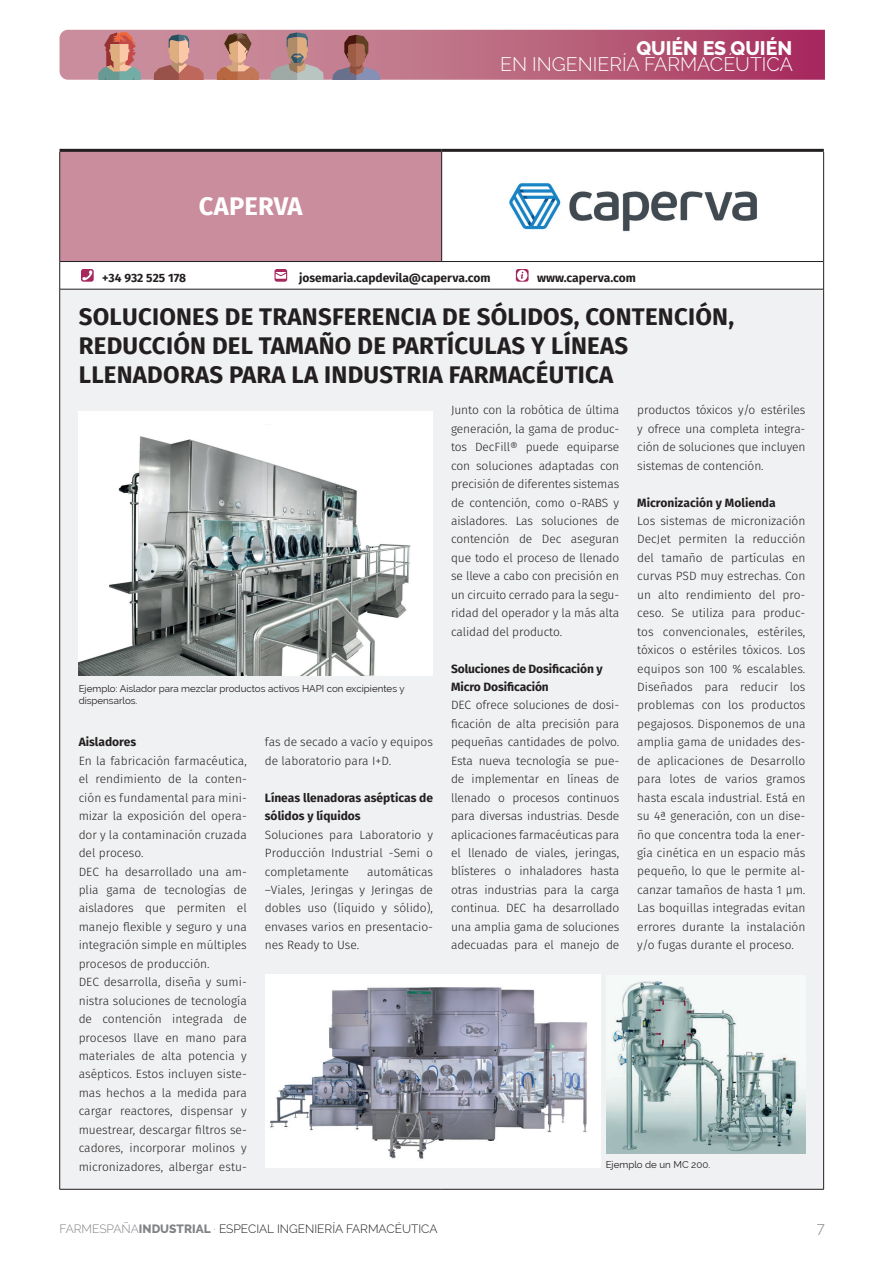
<style>
.page{position:relative;width:893px;height:1263px;background:#fff}
.page>*{position:absolute;margin:0;border:0;box-sizing:border-box;transform-origin:0 0}
.t1{font:700 25.5px "Fira Sans";letter-spacing:.01em;color:#fff}
.t2{font:700 24px/28.8px "Fira Sans";letter-spacing:.01em;color:#231f20}
.t3{font:300 19.5px "Raleway";color:#fff}
.t4{font:800 19.5px "Raleway";color:#fff}
.t5{font:300 15px "Raleway";color:#808285}
.t6{font:300 12px/18.5px "Fira Sans";color:#231f20;text-align:justify}
.t7{font:700 12px/18.5px "Fira Sans";color:#231f20}
.t8{font:300 12px "Raleway";color:#231f20}
.t9{font:9.75px/11.7px "Raleway";color:#231f20}
.s1{color:#808285}
.s2{font-weight:800;color:#808285}
</style>
<div class="page">
<svg style="left:60px;top:30px;width:765px;height:50px;background:#b86c7f"></svg>
<div style="left:60px;top:150px;width:382px;height:111px;background:#ca8d9d"></div>
<div style="left:60px;top:289px;width:764px;height:900px;background:#f0f1f2"></div>
<hr style="left:823px;top:152px;width:1px;height:109px;background:#231f20">
<svg style="left:59px;top:261px;width:1px;height:28px"></svg>
<svg style="left:823px;top:261px;width:1px;height:28px"></svg>
<hr style="left:442px;top:261px;width:381px;height:1px;background:#231f20">
<hr style="left:60px;top:289px;width:382px;height:1px;background:#231f20">
<hr style="left:59px;top:289px;width:1px;height:900px;background:#231f20">
<hr style="left:442px;top:289px;width:382px;height:1px;background:#231f20">
<hr style="left:823px;top:289px;width:1px;height:900px;background:#231f20">
<hr style="left:60px;top:1189px;width:382px;height:1px;background:#231f20">
<hr style="left:442px;top:1189px;width:382px;height:1px;background:#231f20">
<hr style="left:442px;top:149px;width:382px;height:3px;background:#231f20">
<hr style="left:59px;top:152px;width:1px;height:109px;background:#231f20">
<hr style="left:60px;top:149px;width:382px;height:3px;background:#231f20">
<hr style="left:441px;top:152px;width:1px;height:109px;background:#231f20">
<hr style="left:60px;top:261px;width:382px;height:1px;background:#231f20">
<img style="left:509px;top:183px;width:248px;height:49px">
<svg style="left:81px;top:269px;width:13px;height:13px"></svg>
<svg style="left:82px;top:270px;width:11px;height:11px"></svg>
<div style="left:274px;top:269px;width:13px;height:13px;background:#a7285e;border-radius:2px"></div>
<svg style="left:275px;top:272px;width:11px;height:7px"></svg>
<svg style="left:516px;top:269px;width:13px;height:13px"></svg>
<svg style="left:517px;top:270px;width:10px;height:11px"></svg>
<div style="left:79px;top:411px;width:354px;height:264px;background:#fff"></div>
<img style="left:79px;top:436px;width:332px;height:239px">
<img style="left:265px;top:975px;width:335px;height:193px">
<img style="left:606px;top:981px;width:199px;height:172px">
<h1 class="t1" style="left:199px;top:189px;width:105px">CAPERVA</h1>
<h3 class="t4" style="left:636px;top:37px;width:157px">QUIÉN ES QUIÉN</h3>
<h3 class="t3" style="left:500px;top:53px;width:294px">EN INGENIERÍA FARMACÉUTICA</h3>
<p class="t7" style="left:102px;top:268px;width:85px">+34 932 525 178</p>
<p class="t7" style="left:299px;top:268px;width:193px">josemaria.capdevila@caperva.com</p>
<p class="t7" style="left:537px;top:268px;width:100px">www.caperva.com</p>
<h2 class="t2" style="left:79px;top:302px;width:657px">SOLUCIONES DE TRANSFERENCIA DE SÓLIDOS, CONTENCIÓN,<br>REDUCCIÓN DEL TAMAÑO DE PARTÍCULAS Y LÍNEAS<br>LLENADORAS PARA LA INDUSTRIA FARMACÉUTICA</h2>
<p class="t9" style="left:79px;top:683px;width:327px">Ejemplo: Aislador para mezclar productos activos HAPI con excipientes y dispensarlos.</p>
<p class="t7" style="left:79px;top:733px;width:59px">Aisladores</p>
<p class="t6" style="left:79px;top:751px;width:170px;text-align:left">En la fabricación farmacéutica, el rendimiento de la conten&shy;ción es fundamental para mini&shy;mizar la exposición del opera&shy;dor y la contaminación cruzada del proceso.<br>DEC ha desarrollado una am&shy;plia gama de tecnologías de aisladores que permiten el manejo flexible y seguro y una integración simple en múltiples procesos de producción.<br>DEC desarrolla, diseña y sumi&shy;nistra soluciones de tecnología de contención integrada de procesos llave en mano para materiales de alta potencia y asépticos. Estos incluyen siste&shy;mas hechos a la medida para cargar reactores, dispensar y muestrear, descargar filtros se&shy;cadores, incorporar molinos y micronizadores, albergar estu-</p>
<p class="t6" style="left:265px;top:733px;width:170px">fas de secado a vacío y equipos de laboratorio para I+D.</p>
<p class="t7" style="left:265px;top:788px;width:170px">Líneas llenadoras asépticas de sólidos y líquidos</p>
<p class="t6" style="left:265px;top:825px;width:170px">Soluciones para Laboratorio y Producción Industrial -Semi o completamente</p>
<p class="t6" style="left:265px;top:862px;width:170px;text-indent:102px">automáticas –Viales, Jeringas y Jeringas de dobles uso (líquido y sólido), envases varios en presentacio&shy;nes Ready to Use.</p>
<p class="t6" style="left:451px;top:401px;width:170px">Junto con la robótica de última generación, la gama de produc&shy;tos DecFill® puede equiparse con soluciones adaptadas con precisión de diferentes sistemas de contención, como o-RABS y aisladores. Las soluciones de contención de Dec aseguran que todo el proceso de llenado se lleve a cabo con precisión en un circuito cerrado para la segu&shy;ridad del operador y la más alta calidad del producto.</p>
<p class="t7" style="left:451px;top:659px;width:153px">Soluciones de Dosificación y<br>Micro Dosificación</p>
<p class="t6" style="left:451px;top:696px;width:170px">DEC ofrece soluciones de dosi&shy;ficación de alta precisión para pequeñas cantidades de polvo.<br>Esta nueva tecnología se pue&shy;de implementar en líneas de llenado o procesos continuos para diversas industrias. Desde aplicaciones farmacéuticas para el llenado de viales, jeringas, blísteres o inhaladores hasta otras industrias para la carga continua. DEC ha desarrollado una amplia gama de soluciones adecuadas para el manejo de</p>
<p class="t6" style="left:637px;top:401px;width:170px">productos tóxicos y/o estériles y ofrece una completa integra&shy;ción de soluciones que incluyen sistemas de contención.</p>
<p class="t7" style="left:637px;top:493px;width:140px">Micronización y Molienda</p>
<p class="t6" style="left:637px;top:511px;width:170px">Los sistemas de micronización DecJet permiten la reducción del tamaño de partículas en curvas PSD muy estrechas. Con un alto rendimiento del pro&shy;ceso. Se utiliza para produc&shy;tos convencionales, estériles, tóxicos o estériles tóxicos. Los equipos son 100 % escalables.<br>Diseñados para reducir los problemas con los productos pegajosos. Disponemos de una amplia gama de unidades des&shy;de aplicaciones de Desarrollo para lotes de varios gramos hasta escala industrial. Está en su 4ª generación, con un dise&shy;ño que concentra toda la ener&shy;gía cinética en un espacio más pequeño, lo que le permite al&shy;canzar tamaños de hasta 1 µm.<br>Las boquillas integradas evitan errores durante la instalación y/o fugas durante el proceso.</p>
<p class="t9" style="left:606px;top:1158px;width:106px">Ejemplo de un MC 200.</p>
<p class="t8" style="left:60px;top:1222px;width:379px"><span class="s1">FARMESPAÑA</span><span class="s2">INDUSTRIAL</span> <span class="s1">·</span> ESPECIAL INGENIERÍA FARMACÉUTICA</p>
<p class="t5" style="left:817px;top:1219px;width:10px">7</p>
</div>
